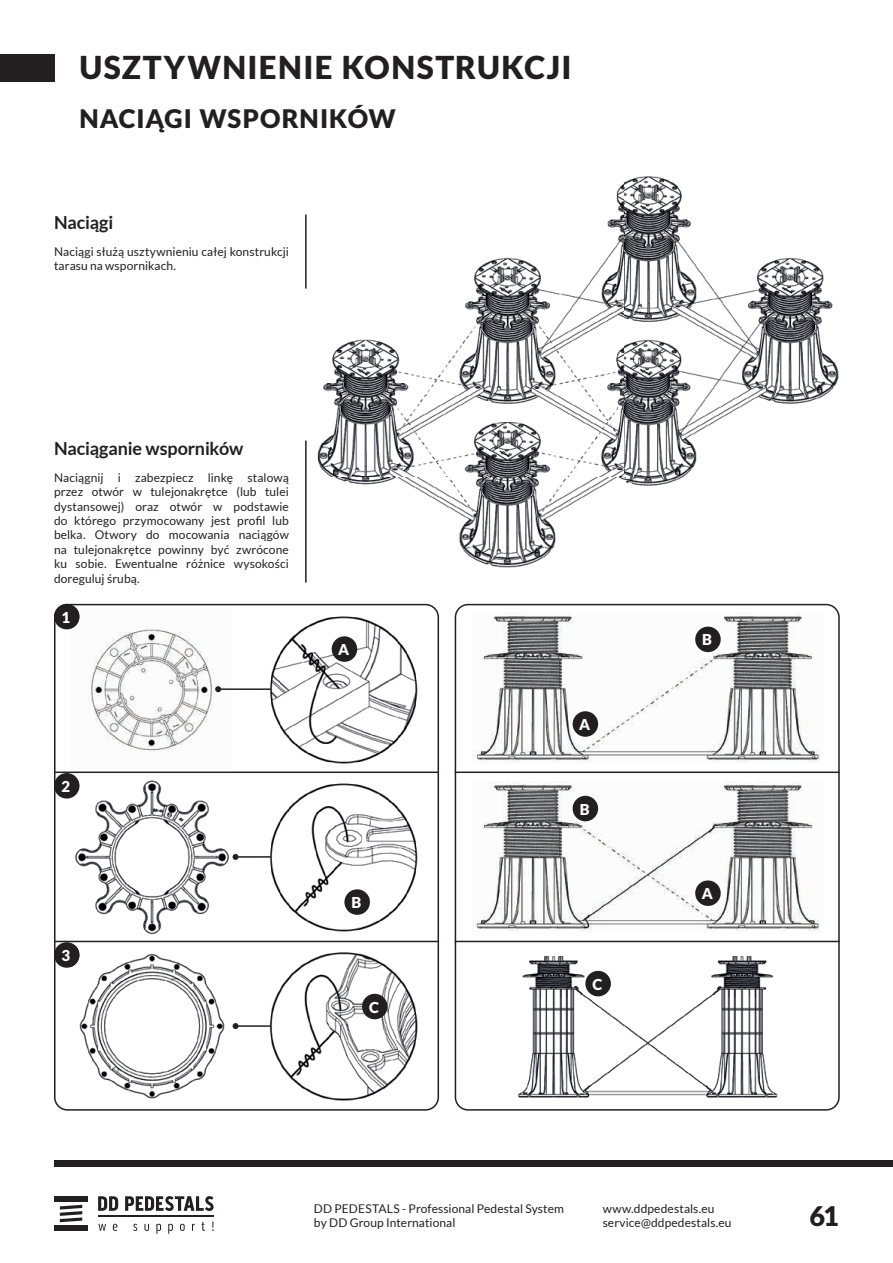
<style>
.page{position:relative;width:893px;height:1263px;background:#fff}
.page>*{position:absolute;margin:0;border:0;box-sizing:border-box;transform-origin:0 0}
.t1{font:900 31.5px "Lato";letter-spacing:.045em;color:#231f20}
.t2{font:900 27px "Lato";color:#231f20}
.t3{font:900 25.5px "Lato";letter-spacing:.035em;color:#231f20}
.t4{font:700 18px "Lato";letter-spacing:-.01em;color:#231f20}
.t5{font:900 15px "Lato";color:#fff}
.t6{font:12px/14.4px "Lato";letter-spacing:.005em;color:#231f20}
</style>
<div class="page">
<div style="left:55px;top:1196px;width:33px;height:5px;background:#231f20"></div>
<div style="left:55px;top:1226px;width:33px;height:5px;background:#231f20"></div>
<hr style="left:98px;top:1215px;width:116px;height:2px;background:#231f20">
<svg style="left:60px;top:1205px;width:22px;height:17px"></svg>
<svg style="left:98px;top:1196px;width:20px;height:15px"></svg>
<svg style="left:125px;top:1196px;width:89px;height:15px"></svg>
<svg style="left:98px;top:1224px;width:8px;height:7px"></svg>
<svg style="left:113px;top:1224px;width:4px;height:7px"></svg>
<svg style="left:133px;top:1224px;width:4px;height:7px"></svg>
<svg style="left:144px;top:1224px;width:5px;height:7px"></svg>
<svg style="left:156px;top:1224px;width:5px;height:10px"></svg>
<svg style="left:168px;top:1224px;width:5px;height:10px"></svg>
<svg style="left:180px;top:1224px;width:5px;height:7px"></svg>
<svg style="left:201px;top:1222px;width:4px;height:9px"></svg>
<svg style="left:212px;top:1221px;width:2px;height:10px"></svg>
<div style="left:54px;top:1160px;width:839px;height:7px;background:#231f20"></div>
<div style="left:0;top:54px;width:54px;height:27px;background:#231f20"></div>
<div style="left:54px;top:604px;width:385px;height:507px;border:2px solid #231f20;border-radius:13px"></div>
<svg style="left:455px;top:604px;width:385px;height:507px"></svg>
<img style="left:305px;top:176px;width:534px;height:392px">
<img style="left:472px;top:950px;width:350px;height:152px">
<img style="left:472px;top:612px;width:350px;height:151px">
<div style="left:573px;top:711px;width:25px;height:26px;background:#231f20;border-radius:50%"></div>
<div style="left:695px;top:627px;width:26px;height:25px;background:#231f20;border-radius:50%"></div>
<img style="left:472px;top:781px;width:350px;height:151px">
<div style="left:695px;top:880px;width:26px;height:26px;background:#231f20;border-radius:50%"></div>
<div style="left:573px;top:796px;width:25px;height:25px;background:#231f20;border-radius:50%"></div>
<div style="left:585px;top:971px;width:26px;height:25px;background:#231f20;border-radius:50%"></div>
<hr style="left:455px;top:771px;width:385px;height:2px;background:#231f20">
<hr style="left:54px;top:771px;width:385px;height:2px;background:#231f20">
<hr style="left:455px;top:941px;width:385px;height:1px;background:#231f20">
<hr style="left:54px;top:941px;width:385px;height:1px;background:#231f20">
<img style="left:270px;top:783px;width:148px;height:149px">
<img style="left:71px;top:780px;width:162px;height:155px">
<hr style="left:236px;top:856px;width:35px;height:2px;background:#231f20">
<svg style="left:233px;top:854px;width:6px;height:6px"></svg>
<div style="left:54px;top:604px;width:26px;height:25px;background:#231f20;border-radius:50%"></div>
<div style="left:54px;top:773px;width:26px;height:25px;background:#231f20;border-radius:50%"></div>
<div style="left:54px;top:942px;width:26px;height:26px;background:#231f20;border-radius:50%"></div>
<img style="left:270px;top:616px;width:148px;height:148px">
<img style="left:88px;top:627px;width:131px;height:125px">
<img style="left:71px;top:608px;width:9px;height:21px">
<hr style="left:218px;top:688px;width:53px;height:2px;background:#231f20">
<svg style="left:215px;top:686px;width:6px;height:6px"></svg>
<div style="left:332px;top:636px;width:25px;height:26px;background:#231f20;border-radius:50%"></div>
<div style="left:344px;top:889px;width:26px;height:26px;background:#231f20;border-radius:50%"></div>
<img style="left:79px;top:953px;width:154px;height:146px">
<img style="left:71px;top:945px;width:9px;height:22px">
<img style="left:269px;top:952px;width:149px;height:149px">
<hr style="left:236px;top:1025px;width:35px;height:2px;background:#231f20">
<svg style="left:233px;top:1023px;width:6px;height:6px"></svg>
<div style="left:362px;top:994px;width:26px;height:25px;background:#231f20;border-radius:50%"></div>
<hr style="left:305px;top:215px;width:2px;height:31px;background:#231f20">
<hr style="left:305px;top:246px;width:2px;height:43px;background:#231f20">
<hr style="left:305px;top:441px;width:2px;height:31px;background:#231f20">
<hr style="left:305px;top:472px;width:2px;height:111px;background:#231f20">
<h1 class="t1" style="left:80px;top:49px;width:494px">USZTYWNIENIE KONSTRUKCJI</h1>
<h3 class="t3" style="left:80px;top:103px;width:318px">NACIĄGI WSPORNIKÓW</h3>
<h3 class="t4" style="left:54px;top:212px;width:61px">Naciągi</h3>
<p class="t6" style="left:54px;top:244px;width:236px">Naciągi służą usztywnieniu całej konstrukcji tarasu na wspornikach.</p>
<h3 class="t4" style="left:54px;top:438px;width:191px">Naciąganie wsporników</h3>
<p class="t6" style="left:54px;top:470px;width:236px;text-align:justify">Naciągnij i zabezpiecz linkę stalową przez otwór w tulejonakrętce (lub tulei dystansowej) oraz otwór w podstawie do którego przymocowany jest profil lub belka. Otwory do mocowania naciągów na tulejonakrętce powinny być zwrócone ku sobie. Ewentualne różnice wysokości doreguluj śrubą.</p>
<p class="t5" style="left:62px;top:608px;width:10px">1</p>
<p class="t5" style="left:62px;top:777px;width:10px">2</p>
<p class="t5" style="left:62px;top:947px;width:10px">3</p>
<p class="t5" style="left:338px;top:641px;width:13px">A</p>
<p class="t5" style="left:351px;top:894px;width:11px">B</p>
<p class="t5" style="left:369px;top:998px;width:11px">C</p>
<p class="t5" style="left:579px;top:716px;width:13px">A</p>
<p class="t5" style="left:580px;top:800px;width:11px">B</p>
<p class="t5" style="left:592px;top:975px;width:11px">C</p>
<p class="t5" style="left:702px;top:631px;width:11px">B</p>
<p class="t5" style="left:702px;top:885px;width:13px">A</p>
<p class="t6" style="left:314px;top:1201px;width:251px">DD PEDESTALS - Professional Pedestal System by DD Group International</p>
<p class="t6" style="left:603px;top:1201px;width:130px">www.ddpedestals.eu service@ddpedestals.eu</p>
<h2 class="t2" style="left:809px;top:1200px;width:31px">61</h2>
</div>
